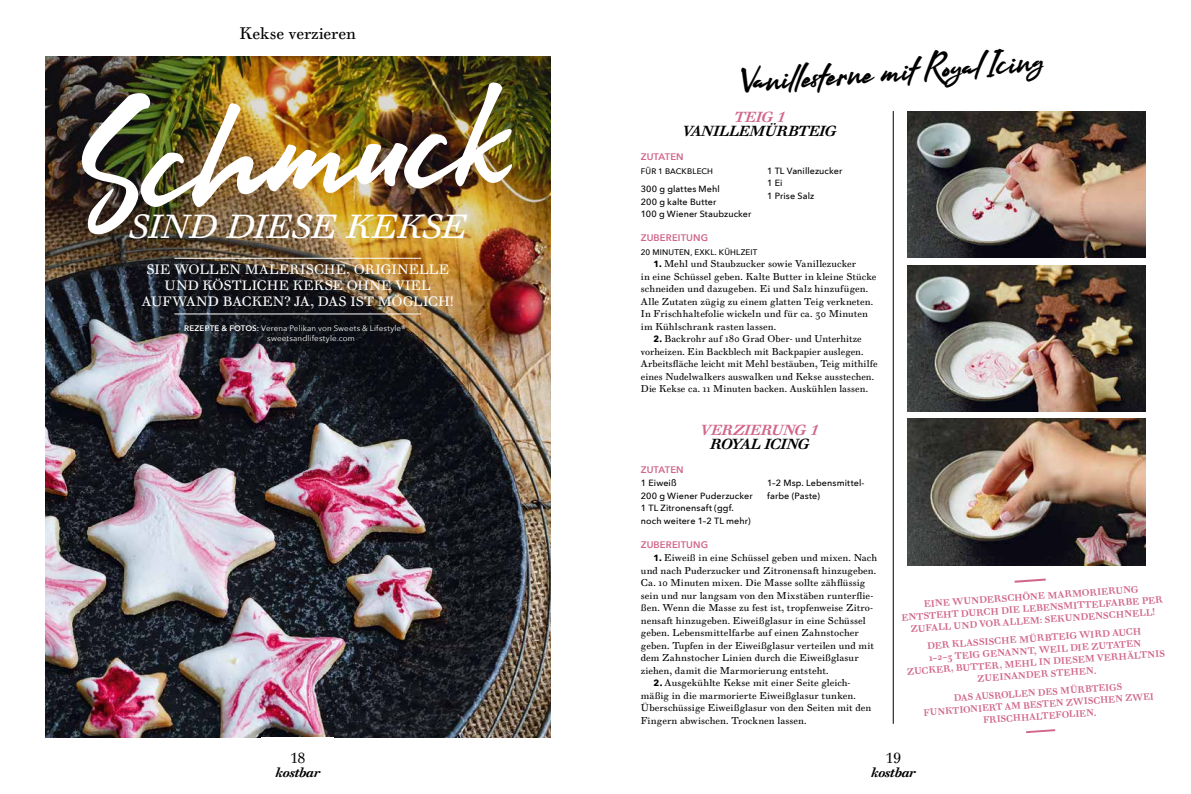
<style>
.page{position:relative;width:1191px;height:794px;background:#fff}
.page>*{position:absolute;margin:0;border:0;box-sizing:border-box;transform-origin:0 0}
.t1{font:140px "Arkipelago";color:#fff}
.t2{font:32.4px "Arkipelago";color:#000}
.t3{font:italic 32px "Walbaum Text Pro";letter-spacing:-.03em;color:#fff}
.t4{font:16px "Walbaum Text Pro";letter-spacing:-.005em;color:#000}
.t5{font:italic 700 14px "Walbaum Text Pro";letter-spacing:-.025em;color:#000}
.t6{font:italic 700 14px "Walbaum Text Pro";letter-spacing:-.025em;color:#d16689}
.t7{font:14px "Walbaum Text Pro";color:#000}
.t8{font:13px/16px "Walbaum Text Pro";color:#fff;text-align:center}
.t9{font:italic 700 13px "Walbaum Text Pro";letter-spacing:-.03em;color:#000}
.t10{font:9.5px/12.5px "Walbaum Text Pro";letter-spacing:.01em;color:#000}
.t11{font:600 9.5px "Avenir Next";letter-spacing:.015em;color:#d16689}
.t12{font:700 9px/12px "Walbaum Text Pro";color:#d16689;text-align:center}
.t13{font:500 9px/12.5px "Avenir Next";letter-spacing:.01em;color:#000}
.t14{font:8px/10px "Avenir Next";letter-spacing:.015em;color:#fff}
.t15{font:500 8px "Avenir Next";letter-spacing:.02em;color:#000}
.s1{font-weight:600}
.s2{font-family:"Avenir Next";font-weight:700;font-size:9px}
</style>
<div class="page">
<img style="left:45px;top:365px;width:505px;height:372px">
<img style="left:45px;top:57px;width:505px;height:308px">
<hr style="left:174px;top:258px;width:247px;height:1px;background:#fff">
<hr style="left:174px;top:313px;width:247px;height:1px;background:#fff">
<img style="left:907px;top:419px;width:238px;height:146px">
<img style="left:907px;top:265px;width:238px;height:147px">
<img style="left:907px;top:111px;width:238px;height:147px">
<hr style="left:893px;top:111px;width:1px;height:613px;background:#000">
<h3 class="t4" style="left:240px;top:24px;width:118px">Kekse verzieren</h3>
<h1 class="t1" style="left:76px;top:77px;width:427px;rotate:-4deg">Schmuck</h1>
<h3 class="t3" style="left:128px;top:207px;width:340px">SIND DIESE KEKSE</h3>
<h3 class="t8" style="left:142px;top:262px;width:313px">SIE WOLLEN MALERISCHE, ORIGINELLE<br>UND KÖSTLICHE KEKSE OHNE VIEL<br>AUFWAND BACKEN? JA, DAS IST MÖGLICH!</h3>
<p class="t14" style="left:267px;top:323px;width:140px;text-indent:-83px"><span class="s1">REZEPTE &amp; FOTOS:</span> Verena Pelikan von Sweets &amp; Lifestyle® sweetsandlifestyle.com</p>
<h3 class="t7" style="left:290px;top:750px;width:17px">18</h3>
<h3 class="t9" style="left:275px;top:765px;width:46px">kostbar</h3>
<h2 class="t2" style="left:740px;top:61px;width:305px;rotate:-4deg">Vanill esterne mit Royal Icing</h2>
<h3 class="t6" style="left:734px;top:109px;width:52px">TEIG 1</h3>
<h3 class="t5" style="left:683px;top:123px;width:155px">VANILLEMÜRBTEIG</h3>
<p class="t11" style="left:641px;top:149px;width:44px">ZUTATEN</p>
<p class="t15" style="left:641px;top:164px;width:74px">FÜR 1 BACKBLECH</p>
<p class="t13" style="left:641px;top:183px;width:112px">300 g glattes Mehl<br>200 g kalte Butter<br>100 g Wiener Staubzucker</p>
<p class="t13" style="left:767px;top:164px;width:77px">1 TL Vanillezucker<br>1 Ei<br>1 Prise Salz</p>
<p class="t11" style="left:641px;top:230px;width:69px">ZUBEREITUNG</p>
<p class="t15" style="left:641px;top:245px;width:118px">20 MINUTEN, EXKL. KÜHLZEIT</p>
<p class="t10" style="left:641px;top:258px;width:237px;text-indent:13px"><span class="s2">1.</span> Mehl und Staubzucker sowie Vanillezucker<br>in eine Schüssel geben. Kalte Butter in kleine Stücke schneiden und dazugeben. Ei und Salz hinzufügen.<br>Alle Zutaten zügig zu einem glatten Teig verkneten.<br>In Frischhaltefolie wickeln und für ca. 30 Minuten im Kühlschrank rasten lassen.</p>
<p class="t10" style="left:641px;top:333px;width:238px;text-indent:13px"><span class="s2">2.</span> Backrohr auf 180 Grad Ober- und Unterhitze vorheizen. Ein Backblech mit Backpapier auslegen.<br>Arbeitsfläche leicht mit Mehl bestäuben, Teig mithilfe eines Nudelwalkers auswalken und Kekse ausstechen.<br>Die Kekse ca. 11 Minuten backen. Auskühlen lassen.</p>
<h3 class="t6" style="left:701px;top:421px;width:119px">VERZIERUNG 1</h3>
<h3 class="t5" style="left:710px;top:435px;width:101px">ROYAL ICING</h3>
<p class="t11" style="left:641px;top:461px;width:44px">ZUTATEN</p>
<p class="t13" style="left:641px;top:476px;width:113px">1 Eiweiß<br>200 g Wiener Puderzucker<br>1 TL Zitronensaft (ggf. noch weitere 1–2 TL mehr)</p>
<p class="t13" style="left:767px;top:476px;width:98px">1–2 Msp. Lebensmittel&shy;farbe (Paste)</p>
<p class="t11" style="left:641px;top:536px;width:69px">ZUBEREITUNG</p>
<p class="t10" style="left:641px;top:552px;width:238px;text-indent:13px"><span class="s2">1.</span> Eiweiß in eine Schüssel geben und mixen. Nach und nach Puderzucker und Zitronensaft hinzugeben.<br>Ca. 10 Minuten mixen. Die Masse sollte zähflüssig sein und nur langsam von den Mixstäben runterflie&shy;ßen. Wenn die Masse zu fest ist, tropfenweise Zitro&shy;nensaft hinzugeben. Eiweißglasur in eine Schüssel geben. Lebensmittelfarbe auf einen Zahnstocher geben. Tupfen in der Eiweißglasur verteilen und mit dem Zahnstocher Linien durch die Eiweißglasur ziehen, damit die Marmorierung entsteht.</p>
<p class="t10" style="left:641px;top:677px;width:232px;text-indent:13px"><span class="s2">2.</span> Ausgekühlte Kekse mit einer Seite gleich&shy;mäßig in die marmorierte Eiweißglasur tunken.<br>Überschüssige Eiweißglasur von den Seiten mit den Fingern abwischen. Trocknen lassen.</p>
<p class="t12" style="left:900px;top:600px;width:263px;rotate:-4deg">EINE WUNDERSCHÖNE MARMORIERUNG<br>ENTSTEHT DURCH DIE LEBENSMITTELFARBE PER<br>ZUFALL UND VOR ALLEM: SEKUNDENSCHNELL!</p>
<p class="t12" style="left:904px;top:641px;width:260px;rotate:-4deg">DER KLASSISCHE MÜRBTEIG WIRD AUCH<br>1–2–3 TEIG GENANNT, WEIL DIE ZUTATEN ZUCKER, BUTTER, MEHL IN DIESEM VERHÄLTNIS ZUEINANDER STEHEN.</p>
<p class="t12" style="left:922px;top:694px;width:232px;rotate:-4deg">DAS AUSROLLEN DES MÜRBTEIGS<br>FUNKTIONIERT AM BESTEN ZWISCHEN ZWEI<br>FRISCHHALTEFOLIEN.</p>
<h3 class="t7" style="left:885px;top:750px;width:17px">19</h3>
<h3 class="t9" style="left:871px;top:765px;width:46px">kostbar</h3>
</div>
